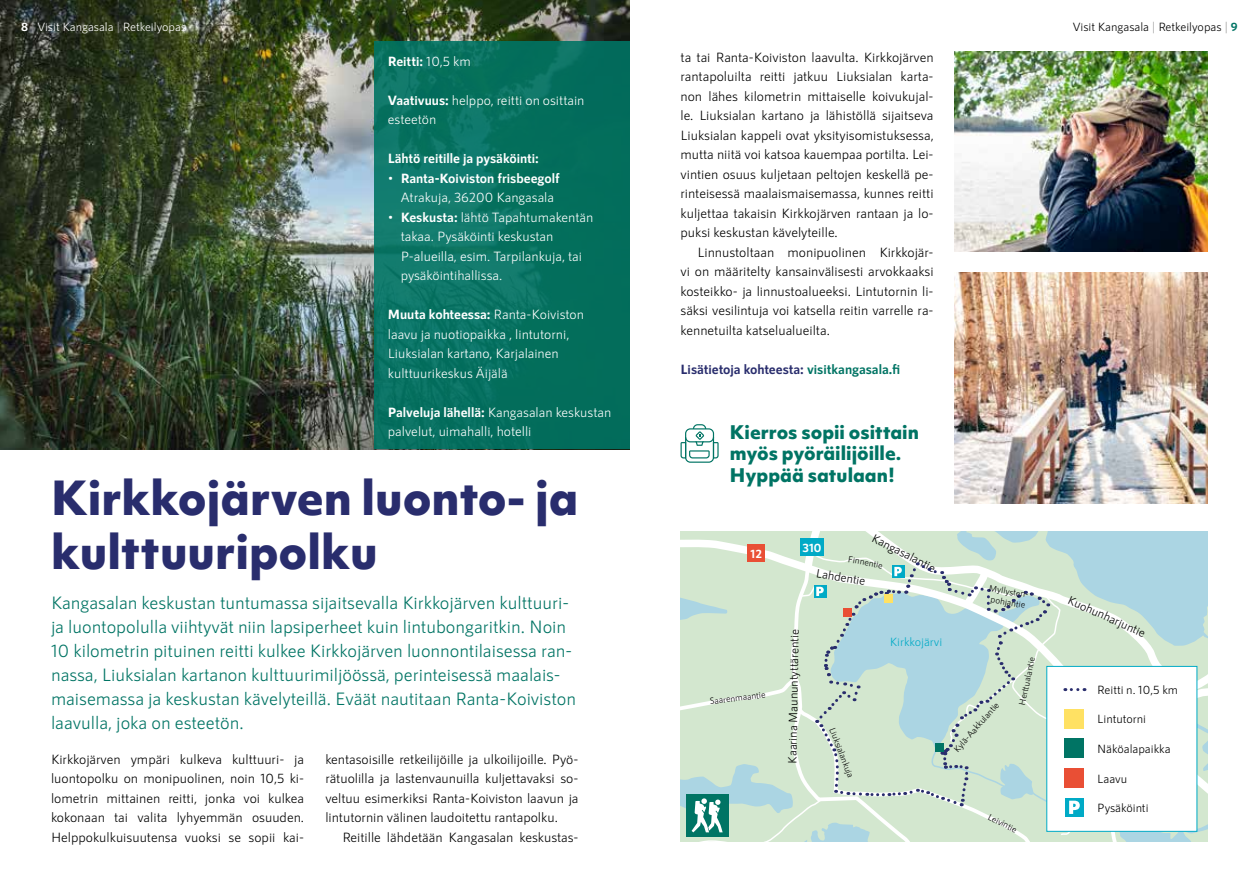
<style>
.page{position:relative;width:1259px;height:893px;background:#fff}
.page>*{position:absolute;margin:0;border:0;box-sizing:border-box;transform-origin:0 0}
.t1{font:800 45px/54px "Objektiv Mk 1";color:#292d6d}
.t2{font:18px/24px "RNS Sanz";color:#007464}
.t3{font:800 18px/21.6px "Objektiv Mk 1";color:#007464}
.t4{font:13.5px/19.5px "RNS Sanz";color:#000;text-align:justify}
.t5{font:13.5px/19.5px "RNS Sanz";color:#fff}
.t6{font:700 13.5px/19.5px "RNS Sanz";color:#fff;text-align:center}
.t7{font:700 13.5px "RNS Sanz";color:#292d6d}
.t8{font:12px "RNS Sanz";color:#000}
.t9{font:12px "RNS Sanz";color:#fff}
.t10{font:12px "RNS Sanz";color:#00aac6}
.t11{font:700 12px "RNS Sanz";color:#fff}
.t12{font:9px/10.8px "RNS Sanz";color:#000;text-align:center}
.s1{font-weight:700}
.s2{color:#9d9d9c}
.s3{font-weight:400}
.s4{color:#007464}
.s5{font-weight:700;color:#007464}
</style>
<div class="page">
<img style="left:0;top:0;width:629px;height:449px">
<img style="left:955px;top:272px;width:253px;height:231px">
<img style="left:955px;top:51px;width:253px;height:201px">
<div style="left:374px;top:42px;width:255px;height:407px;background:linear-gradient(to right,#0e7869,#016c59)"></div>
<svg style="left:680px;top:424px;width:38px;height:39px"></svg>
<svg style="left:680px;top:531px;width:528px;height:311px"></svg>
<p class="t9" style="left:21px;top:20px;width:166px"><span class="s1">8</span> <span class="s2">|</span> Visit Kangasala <span class="s2">|</span> Retkeilyopas</p>
<p class="t6" style="left:388px;top:51px;width:84px">Reitti: <span class="s3">10,5 km</span></p>
<p class="t5" style="left:388px;top:90px;width:198px"><span class="s1">Vaativuus:</span> helppo, reitti on osittain esteetön</p>
<p class="t6" style="left:388px;top:148px;width:152px">Lähtö reitille ja pysäköinti:</p>
<p class="t6" style="left:388px;top:168px;width:173px"><span class="s3">•</span> Ranta-Koiviston frisbeegolf<br><span class="s3">Atrakuja, 36200 Kangasala</span></p>
<p class="t5" style="left:401px;top:207px;width:194px;text-indent:-13px">• <span class="s1">Keskusta:</span> lähtö Tapahtumakentän takaa. Pysäköinti keskustan<br>P-alueilla, esim. Tarpilankuja, tai pysäköintihallissa.</p>
<p class="t5" style="left:388px;top:304px;width:198px"><span class="s1">Muuta kohteessa:</span> Ranta-Koiviston laavu ja nuotiopaikka , lintutorni,<br>Liuksialan kartano, Karjalainen kulttuurikeskus Äijälä</p>
<p class="t5" style="left:388px;top:402px;width:225px"><span class="s1">Palveluja lähellä:</span> Kangasalan keskustan palvelut, uimahalli, hotelli</p>
<h1 class="t1" style="left:51px;top:470px;width:529px">Kirkkojärven luonto- ja kulttuuripolku</h1>
<p class="t2" style="left:51px;top:591px;width:526px">Kangasalan keskustan tuntumassa sijaitsevalla Kirkkojärven kulttuuri&shy;ja luontopolulla viihtyvät niin lapsiperheet kuin lintubongaritkin. Noin 10 kilometrin pituinen reitti kulkee Kirkkojärven luonnontilaisessa ran&shy;nassa, Liuksialan kartanon kulttuurimiljöössä, perinteisessä maalais&shy;maisemassa ja keskustan kävelyteillä. Eväät nautitaan Ranta-Koiviston laavulla, joka on esteetön.</p>
<p class="t4" style="left:51px;top:749px;width:255px">Kirkkojärven ympäri kulkeva kulttuuri- ja luontopolku on monipuolinen, noin 10,5 ki&shy;lometrin mittainen reitti, jonka voi kulkea kokonaan tai valita lyhyemmän osuuden.<br>Helppokulkuisuutensa vuoksi se sopii kai-</p>
<p class="t4" style="left:325px;top:749px;width:255px">kentasoisille retkeilijöille ja ulkoilijoille. Pyö&shy;rätuolilla ja lastenvaunuilla kuljettavaksi so&shy;veltuu esimerkiksi Ranta-Koiviston laavun ja lintutornin välinen laudoitettu rantapolku.</p>
<p class="t4" style="left:342px;top:827px;width:237px">Reitille lähdetään Kangasalan keskustas-</p>
<p class="t4" style="left:680px;top:47px;width:255px">ta tai Ranta-Koiviston laavulta. Kirkkojärven rantapoluilta reitti jatkuu Liuksialan karta&shy;non lähes kilometrin mittaiselle koivukujal&shy;le. Liuksialan kartano ja lähistöllä sijaitseva Liuksialan kappeli ovat yksityisomistuksessa, mutta niitä voi katsoa kauempaa portilta. Lei&shy;vintien osuus kuljetaan peltojen keskellä pe&shy;rinteisessä maalaismaisemassa, kunnes reitti kuljettaa takaisin Kirkkojärven rantaan ja lo&shy;puksi keskustan kävelyteille.</p>
<p class="t4" style="left:680px;top:242px;width:255px;text-indent:17px">Linnustoltaan monipuolinen Kirkkojär&shy;vi on määritelty kansainvälisesti arvokkaaksi kosteikko- ja linnustoalueeksi. Lintutornin li&shy;säksi vesilintuja voi katsella reitin varrelle ra&shy;kennetuilta katselualueilta.</p>
<p class="t7" style="left:680px;top:361px;width:221px">Lisätietoja kohteesta: <span class="s4">visitkangasala.fi</span></p>
<h2 class="t3" style="left:730px;top:421px;width:190px">Kierros sopii osittain myös pyöräilijöille.<br>Hyppää satulaan!</h2>
<p class="t11" style="left:750px;top:546px;width:13px">12</p>
<p class="t12" style="left:709px;top:696px;width:58px;rotate:-7deg">Saarenmaantie</p>
<p class="t8" style="left:876px;top:531px;width:71px;rotate:27deg">Kangasalantie</p>
<p class="t11" style="left:802px;top:540px;width:20px">310</p>
<p class="t12" style="left:849px;top:554px;width:37px;rotate:10deg">Finnentie</p>
<p class="t8" style="left:817px;top:566px;width:51px;rotate:10deg">Lahdentie</p>
<p class="t8" style="left:785px;top:763px;width:136px;rotate:-89deg">Kaarina Maununtyttärentie</p>
<p class="t12" style="left:837px;top:726px;width:55px;rotate:69deg">Liuksialankuja</p>
<p class="t10" style="left:890px;top:635px;width:54px">Kirkkojärvi</p>
<p class="t12" style="left:990px;top:582px;width:42px;rotate:10deg">Myllysten&shy;pohjantie</p>
<p class="t12" style="left:951px;top:747px;width:65px;rotate:-48deg">Kylä-Aakkulantie</p>
<p class="t12" style="left:1016px;top:704px;width:51px;rotate:-78deg">Herttualantie</p>
<p class="t12" style="left:991px;top:811px;width:33px;rotate:27deg">Leivintie</p>
<p class="t8" style="left:1073px;top:20px;width:166px">Visit Kangasala <span class="s2">|</span> Retkeilyopas <span class="s2">|</span> <span class="s5">9</span></p>
<p class="t8" style="left:1071px;top:593px;width:85px;rotate:24deg">Kuohunharjuntie</p>
<p class="t8" style="left:1097px;top:683px;width:82px">Reitti n. 10,5 km</p>
<p class="t8" style="left:1097px;top:712px;width:50px">Lintutorni</p>
<p class="t8" style="left:1097px;top:742px;width:75px">Näköalapaikka</p>
<p class="t8" style="left:1097px;top:772px;width:31px">Laavu</p>
<p class="t8" style="left:1097px;top:801px;width:53px">Pysäköinti</p>
</div>
